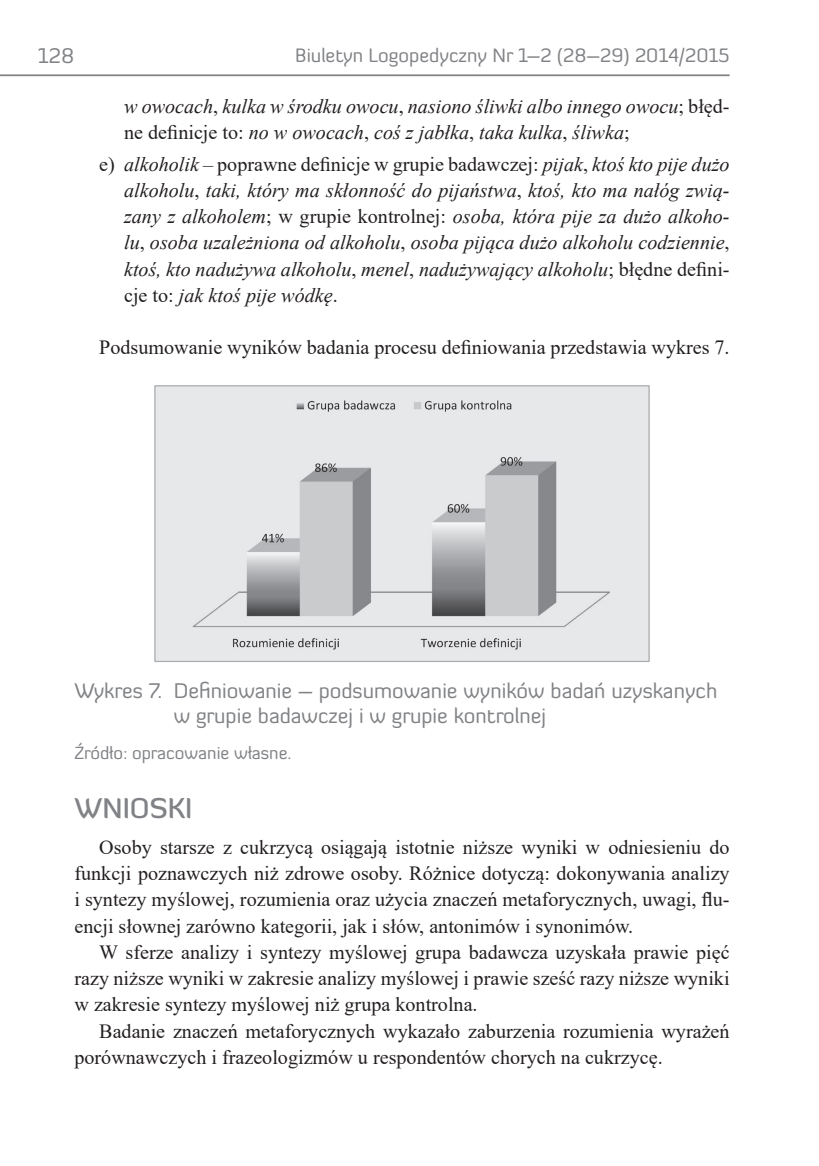
<style>
.page{position:relative;width:819px;height:1166px;background:#fff}
.page>*{position:absolute;margin:0;border:0;box-sizing:border-box;transform-origin:0 0}
.t1{font:500 28px "Diavlo";color:#808285}
.t2{font:21px/25.2px "Diavlo";color:#808285}
.t3{font:20.12px/26.2px "Times New Roman";color:#231f20;text-align:justify}
.t4{font:italic 20.12px/26.2px "Times New Roman";color:#231f20}
.t5{font:19.25px "Diavlo";color:#808285}
.t6{font:17.5px "Diavlo";color:#808285}
.s1{font-style:normal}
</style>
<div class="page">
<hr style="left:0;top:74px;width:729px;height:2px;background:#808285">
<img style="left:154px;top:385px;width:496px;height:277px">
<p class="t2" style="left:38px;top:42px;width:38px">128</p>
<p class="t5" style="left:295px;top:43px;width:436px">Biuletyn Logopedyczny Nr 1–2 (28–29) 2014/2015</p>
<p class="t4" style="left:124px;top:93px;width:607px">w owocach<span class="s1">,</span> kulka w środku owocu<span class="s1">,</span> nasiono śliwki albo innego owocu<span class="s1">; błęd&shy;ne definicje to:</span> no w owocach<span class="s1">,</span> coś z jabłka<span class="s1">,</span> taka kulka<span class="s1">,</span> śliwka<span class="s1">;</span></p>
<p class="t4" style="left:124px;top:150px;width:607px;text-align:justify;text-indent:-25px"><span class="s1">e)</span> alkoholik <span class="s1">– poprawne definicje w grupie badawczej:</span> pijak<span class="s1">,</span> ktoś kto pije dużo alkoholu<span class="s1">,</span> taki, który ma skłonność do pijaństwa<span class="s1">,</span> ktoś, kto ma nałóg zwią&shy;zany z alkoholem<span class="s1">; w grupie kontrolnej:</span> osoba, która pije za dużo alkoho&shy;lu<span class="s1">,</span> osoba uzależniona od alkoholu<span class="s1">,</span> osoba pijąca dużo alkoholu codziennie<span class="s1">, </span>ktoś, kto nadużywa alkoholu<span class="s1">,</span> menel<span class="s1">,</span> nadużywający alkoholu<span class="s1">; błędne defini&shy;cje to:</span> jak ktoś pije wódkę<span class="s1">.</span></p>
<p class="t3" style="left:99px;top:334px;width:632px">Podsumowanie wyników badania procesu definiowania przedstawia wykres 7.</p>
<p class="t2" style="left:174px;top:678px;width:545px;text-indent:-99px">Wykres 7. Definiowanie – podsumowanie wyników badań uzyskanych w grupie badawczej i w grupie kontrolnej</p>
<p class="t6" style="left:74px;top:742px;width:219px">Źródło: opracowanie własne.</p>
<h1 class="t1" style="left:74px;top:790px;width:119px">WNIOSKI</h1>
<p class="t3" style="left:74px;top:833px;width:656px;text-indent:25px">Osoby starsze z cukrzycą osiągają istotnie niższe wyniki w odniesieniu do funkcji poznawczych niż zdrowe osoby. Różnice dotyczą: dokonywania analizy i syntezy myślowej, rozumienia oraz użycia znaczeń metaforycznych, uwagi, flu&shy;encji słownej zarówno kategorii, jak i słów, antonimów i synonimów.</p>
<p class="t3" style="left:74px;top:938px;width:656px;text-indent:25px">W sferze analizy i syntezy myślowej grupa badawcza uzyskała prawie pięć razy niższe wyniki w zakresie analizy myślowej i prawie sześć razy niższe wyniki w zakresie syntezy myślowej niż grupa kontrolna.</p>
<p class="t3" style="left:74px;top:1017px;width:656px;text-indent:25px">Badanie znaczeń metaforycznych wykazało zaburzenia rozumienia wyrażeń porównawczych i frazeologizmów u respondentów chorych na cukrzycę.</p>
</div>
